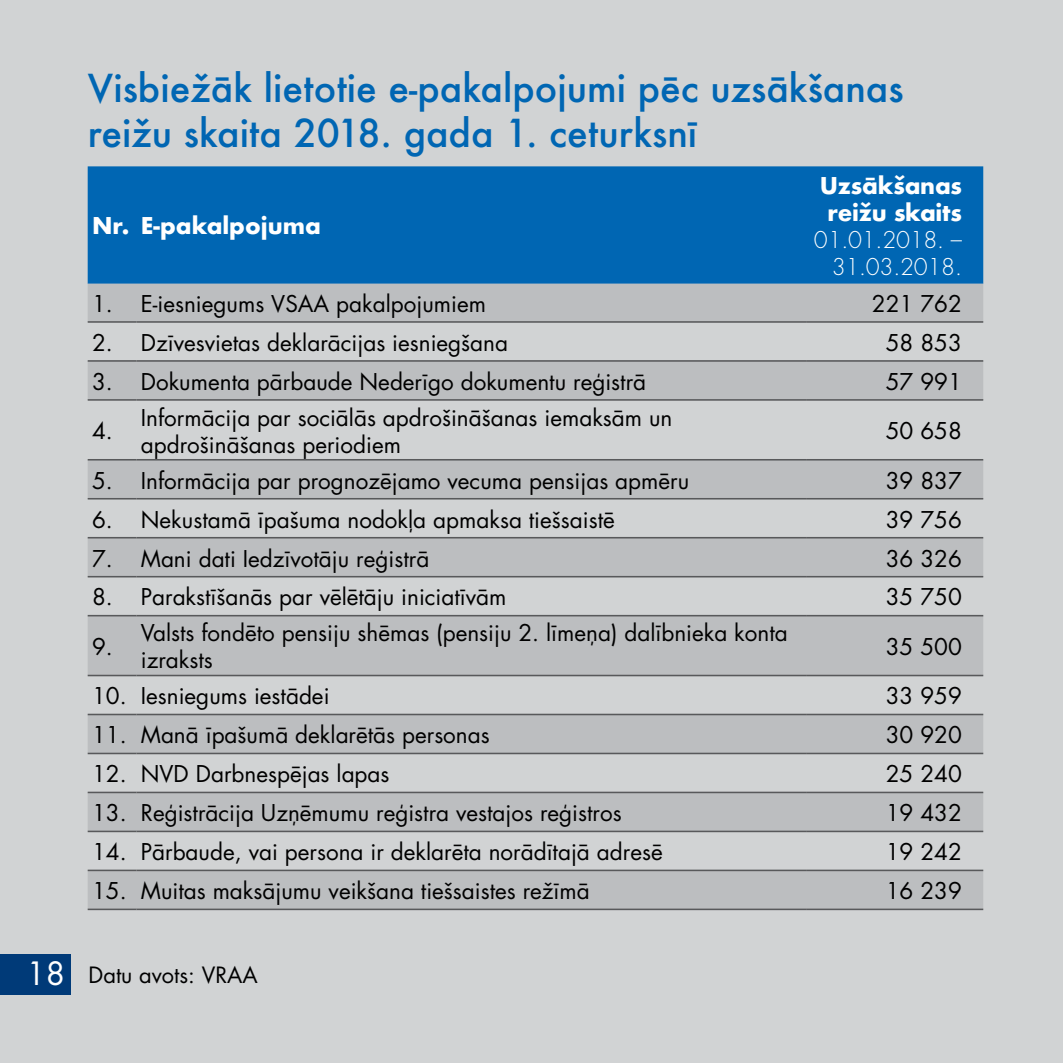
<style>
.page{position:relative;width:1063px;height:1063px;background:#d1d3d4}
.page>*{position:absolute;margin:0;border:0;box-sizing:border-box;transform-origin:0 0}
.t1{font:500 37.5px/45px "Futura";color:#0066b3}
.t2{font:31.25px "Futura";color:#fff}
.t3{font:22.5px/27px "Futura";color:#000}
.t4{font:700 22.5px/27px "Futura";letter-spacing:-.01em;color:#fff;text-align:center}
.t5{font:300 22.5px/27px "Futura";letter-spacing:-.01em;color:#fff;text-align:right}
.t6{font:22px "Futura";color:#000}
</style>
<div class="page">
<div style="left:88px;top:166px;width:895px;height:118px;background:#0066b3"></div>
<svg style="left:88px;top:284px;width:895px;height:625px;fill:#bcbec0"></svg>
<hr style="left:88px;top:321px;width:48px;height:2px;background:#58595b">
<hr style="left:136px;top:321px;width:670px;height:2px;background:#58595b">
<hr style="left:806px;top:321px;width:177px;height:2px;background:#58595b">
<hr style="left:88px;top:360px;width:48px;height:2px;background:#58595b">
<hr style="left:136px;top:360px;width:670px;height:2px;background:#58595b">
<hr style="left:806px;top:360px;width:177px;height:2px;background:#58595b">
<hr style="left:88px;top:399px;width:48px;height:2px;background:#58595b">
<hr style="left:136px;top:399px;width:670px;height:2px;background:#58595b">
<hr style="left:806px;top:399px;width:177px;height:2px;background:#58595b">
<hr style="left:88px;top:459px;width:48px;height:2px;background:#58595b">
<hr style="left:136px;top:459px;width:670px;height:2px;background:#58595b">
<hr style="left:806px;top:459px;width:177px;height:2px;background:#58595b">
<hr style="left:88px;top:498px;width:48px;height:2px;background:#58595b">
<hr style="left:136px;top:498px;width:670px;height:2px;background:#58595b">
<hr style="left:806px;top:498px;width:177px;height:2px;background:#58595b">
<hr style="left:88px;top:537px;width:48px;height:2px;background:#58595b">
<hr style="left:136px;top:537px;width:670px;height:2px;background:#58595b">
<hr style="left:806px;top:537px;width:177px;height:2px;background:#58595b">
<hr style="left:88px;top:576px;width:48px;height:1px;background:#58595b">
<hr style="left:136px;top:576px;width:670px;height:1px;background:#58595b">
<hr style="left:806px;top:576px;width:177px;height:1px;background:#58595b">
<hr style="left:88px;top:615px;width:48px;height:1px;background:#58595b">
<hr style="left:136px;top:615px;width:670px;height:1px;background:#58595b">
<hr style="left:806px;top:615px;width:177px;height:1px;background:#58595b">
<hr style="left:88px;top:675px;width:48px;height:1px;background:#58595b">
<hr style="left:136px;top:675px;width:670px;height:1px;background:#58595b">
<hr style="left:806px;top:675px;width:177px;height:1px;background:#58595b">
<hr style="left:88px;top:714px;width:48px;height:1px;background:#58595b">
<hr style="left:136px;top:714px;width:670px;height:1px;background:#58595b">
<hr style="left:806px;top:714px;width:177px;height:1px;background:#58595b">
<hr style="left:88px;top:753px;width:48px;height:1px;background:#58595b">
<hr style="left:136px;top:753px;width:670px;height:1px;background:#58595b">
<hr style="left:806px;top:753px;width:177px;height:1px;background:#58595b">
<hr style="left:88px;top:792px;width:48px;height:1px;background:#58595b">
<hr style="left:136px;top:792px;width:670px;height:1px;background:#58595b">
<hr style="left:806px;top:792px;width:177px;height:1px;background:#58595b">
<hr style="left:88px;top:831px;width:48px;height:1px;background:#58595b">
<hr style="left:136px;top:831px;width:670px;height:1px;background:#58595b">
<hr style="left:806px;top:831px;width:177px;height:1px;background:#58595b">
<hr style="left:88px;top:870px;width:48px;height:1px;background:#58595b">
<hr style="left:136px;top:870px;width:670px;height:1px;background:#58595b">
<hr style="left:806px;top:870px;width:177px;height:1px;background:#58595b">
<hr style="left:88px;top:909px;width:48px;height:1px;background:#58595b">
<hr style="left:136px;top:909px;width:670px;height:1px;background:#58595b">
<hr style="left:806px;top:909px;width:177px;height:1px;background:#58595b">
<div style="left:0;top:954px;width:71px;height:40px;background:#003a78"></div>
<h2 class="t2" style="left:27px;top:955px;width:40px">18</h2>
<h1 class="t1" style="left:88px;top:65px;width:817px">Visbiežāk lietotie e-pakalpojumi pēc uzsākšanas reižu skaita 2018. gada 1. ceturksnī</h1>
<p class="t4" style="left:92px;top:212px;width:230px">Nr. E-pakalpojuma</p>
<p class="t4" style="left:820px;top:172px;width:144px">Uzsākšanas reižu skaits</p>
<p class="t5" style="left:814px;top:227px;width:150px">01.01.2018. –<br>31.03.2018.</p>
<p class="t3" style="left:92px;top:291px;width:395px">1. E-iesniegums VSAA pakalpojumiem</p>
<p class="t3" style="left:872px;top:291px;width:92px">221 762</p>
<p class="t3" style="left:92px;top:330px;width:418px">2. Dzīvesvietas deklarācijas iesniegšana</p>
<p class="t3" style="left:886px;top:330px;width:78px">58 853</p>
<p class="t3" style="left:92px;top:369px;width:556px">3. Dokumenta pārbaude Nederīgo dokumentu reģistrā</p>
<p class="t3" style="left:886px;top:369px;width:78px">57 991</p>
<p class="t3" style="left:92px;top:418px;width:22px">4.</p>
<p class="t3" style="left:141px;top:405px;width:533px">Informācija par sociālās apdrošināšanas iemaksām un apdrošināšanas periodiem</p>
<p class="t3" style="left:886px;top:418px;width:78px">50 658</p>
<p class="t3" style="left:92px;top:468px;width:599px">5. Informācija par prognozējamo vecuma pensijas apmēru</p>
<p class="t3" style="left:886px;top:468px;width:78px">39 837</p>
<p class="t3" style="left:92px;top:507px;width:524px">6. Nekustamā īpašuma nodokļa apmaksa tiešsaistē</p>
<p class="t3" style="left:886px;top:507px;width:78px">39 756</p>
<p class="t3" style="left:92px;top:545px;width:339px">7. Mani dati Iedzīvotāju reģistrā</p>
<p class="t3" style="left:886px;top:545px;width:78px">36 326</p>
<p class="t3" style="left:92px;top:584px;width:416px">8. Parakstīšanās par vēlētāju iniciatīvām</p>
<p class="t3" style="left:886px;top:584px;width:78px">35 750</p>
<p class="t3" style="left:92px;top:634px;width:22px">9.</p>
<p class="t3" style="left:141px;top:620px;width:648px">Valsts fondēto pensiju shēmas (pensiju 2. līmeņa) dalībnieka konta izraksts</p>
<p class="t3" style="left:886px;top:634px;width:78px">35 500</p>
<p class="t3" style="left:92px;top:683px;width:239px">10. Iesniegums iestādei</p>
<p class="t3" style="left:886px;top:683px;width:78px">33 959</p>
<p class="t3" style="left:92px;top:722px;width:399px">11. Manā īpašumā deklarētās personas</p>
<p class="t3" style="left:886px;top:722px;width:78px">30 920</p>
<p class="t3" style="left:92px;top:761px;width:299px">12. NVD Darbnespējas lapas</p>
<p class="t3" style="left:886px;top:761px;width:78px">25 240</p>
<p class="t3" style="left:92px;top:800px;width:531px">13. Reģistrācija Uzņēmumu reģistra vestajos reģistros</p>
<p class="t3" style="left:886px;top:800px;width:78px">19 432</p>
<p class="t3" style="left:92px;top:839px;width:572px">14. Pārbaude, vai persona ir deklarēta norādītajā adresē</p>
<p class="t3" style="left:886px;top:839px;width:78px">19 242</p>
<p class="t3" style="left:92px;top:878px;width:499px">15. Muitas maksājumu veikšana tiešsaistes režīmā</p>
<p class="t3" style="left:886px;top:878px;width:78px">16 239</p>
<p class="t6" style="left:89px;top:962px;width:171px">Datu avots: VRAA</p>
</div>
